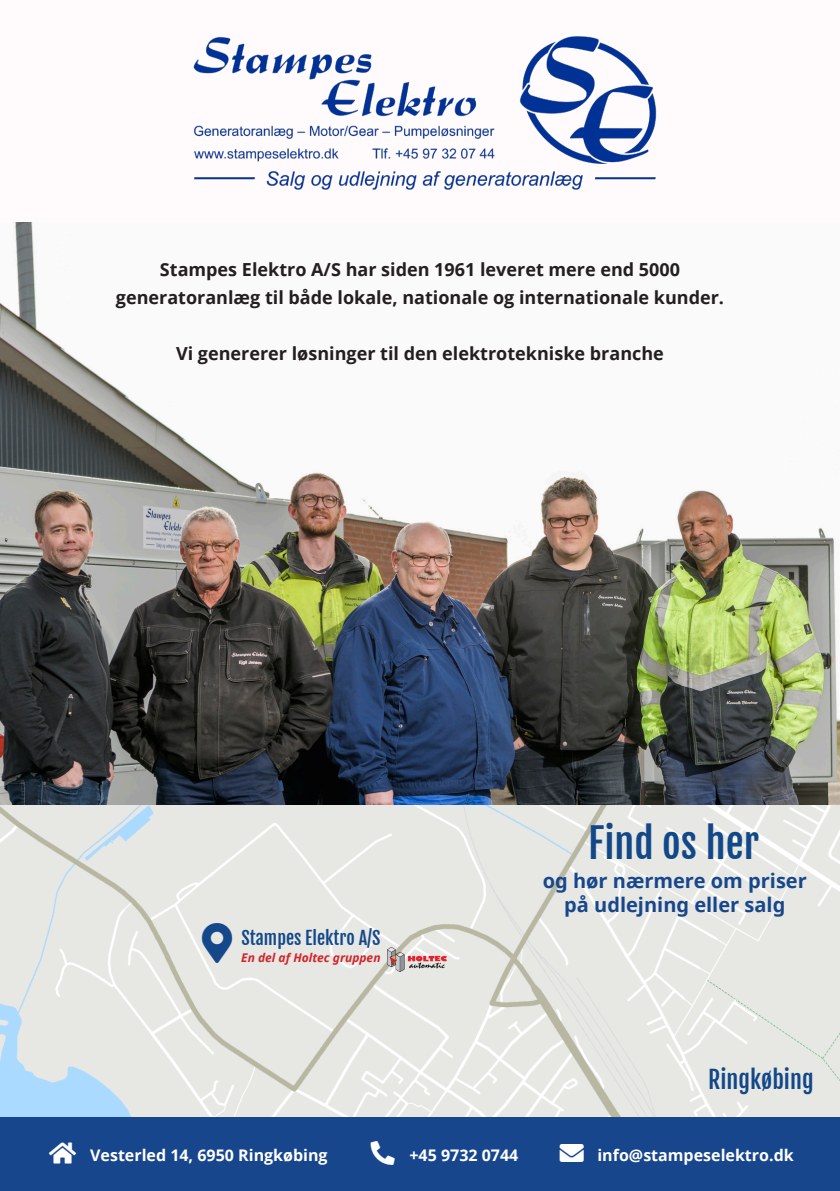
<style>
.page{position:relative;width:840px;height:1191px;background:#fff}
.page>*{position:absolute;margin:0;border:0;box-sizing:border-box;transform-origin:0 0}
.t1{font:40px "Fjalla One";color:#124887}
.t2{font:24px "Fjalla One";color:#124887}
.t3{font:700 20px/24px "Noto Sans";color:#17478b;text-align:center}
.t4{font:700 18px "Open Sans";color:#231f20}
.t5{font:18px "Fjalla One";color:#124889}
.t6{font:700 16px "Open Sans";color:#fff}
.t7{font:italic 700 12px "Noto Sans";color:#d1232a}
</style>
<div class="page">
<div style="left:0;top:0;width:839px;height:236px;background:#fffbfc"></div>
<img style="left:0;top:222px;width:839px;height:896px">
<img style="left:193px;top:36px;width:464px;height:154px">
<div style="left:0;top:1118px;width:839px;height:73px;background:#18468d"></div>
<img style="left:387px;top:947px;width:59px;height:25px">
<svg style="left:202px;top:922px;width:30px;height:41px"></svg>
<p class="t4" style="left:160px;top:257px;width:521px">Stampes Elektro A/S har siden 1961 leveret mere end 5000</p>
<p class="t4" style="left:116px;top:285px;width:609px">generatoranlæg til både lokale, nationale og internationale kunder.</p>
<p class="t4" style="left:176px;top:341px;width:489px">Vi genererer løsninger til den elektrotekniske branche</p>
<p class="t5" style="left:241px;top:927px;width:140px">Stampes Elektro A/S</p>
<p class="t7" style="left:241px;top:948px;width:141px">En del af Holtec gruppen</p>
<p class="t1" style="left:588px;top:818px;width:172px">Find os her</p>
<p class="t3" style="left:542px;top:869px;width:265px">og hør nærmere om priser på udlejning eller salg</p>
<p class="t2" style="left:707px;top:1064px;width:107px">Ringkøbing</p>
<p class="t6" style="left:90px;top:1143px;width:239px">Vesterled 14, 6950 Ringkøbing</p>
<p class="t6" style="left:409px;top:1143px;width:110px">+45 9732 0744</p>
<p class="t6" style="left:597px;top:1143px;width:198px">info@stampeselektro.dk</p>
</div>
